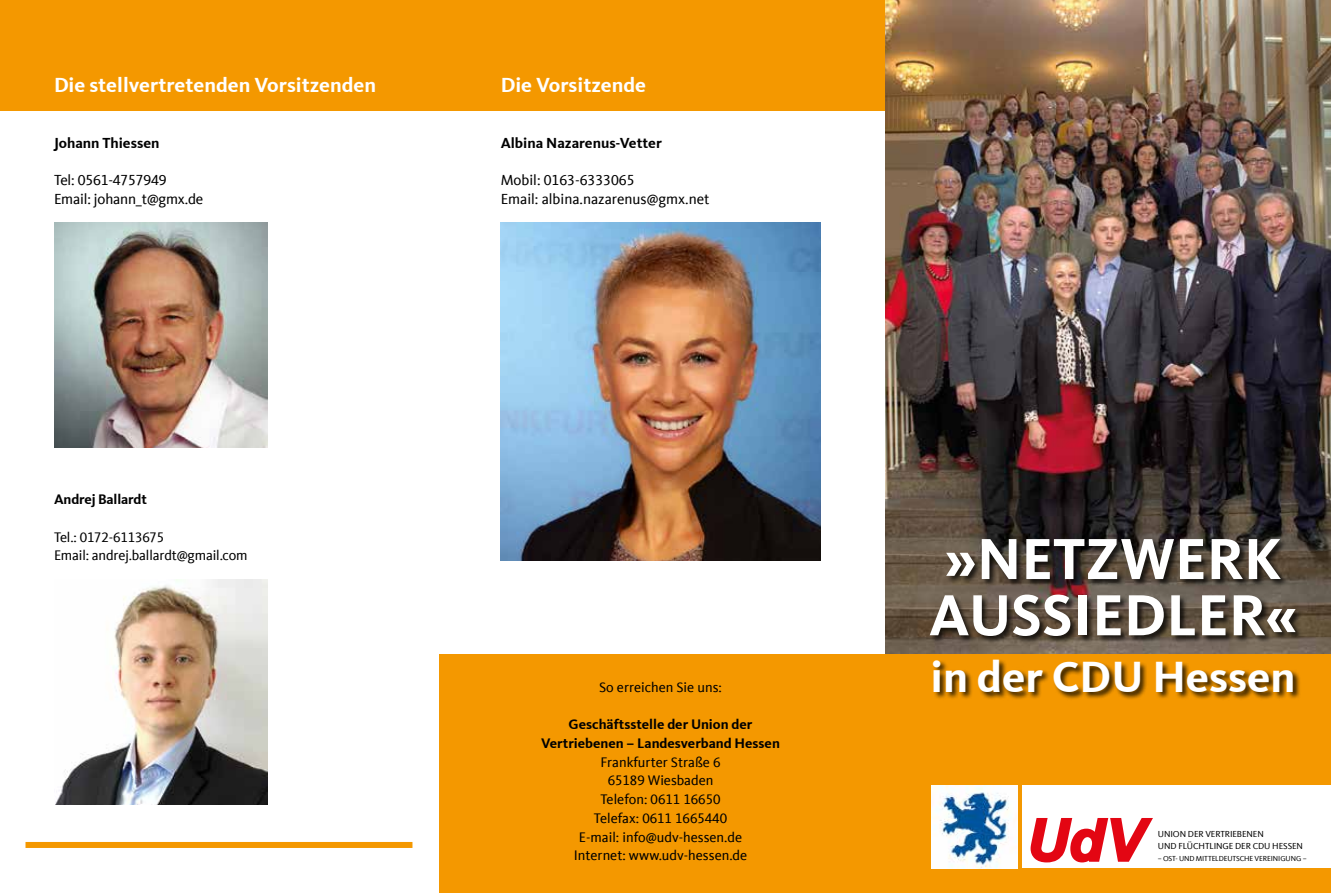
<style>
.page{position:relative;width:1331px;height:893px;background:#fff}
.page>*{position:absolute;margin:0;border:0;box-sizing:border-box;transform-origin:0 0}
.t1{font:700 60px/56.2px "CDU Kievit Tab";color:#fff}
.t2{font:700 45px "CDU Kievit Tab";color:#fff}
.t3{font:700 21px "CDU Kievit Tab";color:#fff}
.t4{font:15px/18.8px "CDU Kievit Tab";color:#000}
.t5{font:700 15px "CDU Kievit Tab";color:#000}
.t6{font:14.25px/18.8px "CDU Kievit Tab";color:#000;text-align:center}
.t7{font:700 14.25px/18.8px "CDU Kievit Tab";color:#000;text-align:center}
.t8{font:9px/11.9px "CDU Kievit Tab";letter-spacing:-.01em;color:#000}
.t9{font:7.5px "CDU Kievit Tab";letter-spacing:-.02em;color:#000}
</style>
<div class="page">
<img style="left:885px;top:0;width:446px;height:654px">
<div style="left:885px;top:654px;width:446px;height:239px;background:#f49800"></div>
<div style="left:0;top:0;width:884px;height:110px;background:#f49800"></div>
<div style="left:439px;top:654px;width:446px;height:239px;background:#f49800"></div>
<div style="left:1022px;top:785px;width:309px;height:83px;background:#fff"></div>
<img style="left:931px;top:785px;width:87px;height:83px">
<svg style="left:1030px;top:818px;width:123px;height:45px"></svg>
<img style="left:501px;top:223px;width:320px;height:337px">
<div style="left:930px;top:539px;width:374px;height:162px;background:#000;opacity:.75"></div>
<div style="left:26px;top:842px;width:386px;height:6px;background:#f49800"></div>
<img style="left:54px;top:223px;width:214px;height:225px">
<img style="left:55px;top:579px;width:213px;height:225px">
<h3 class="t3" style="left:54px;top:77px;width:324px">Die stellvertretenden Vorsitzenden</h3>
<p class="t5" style="left:54px;top:137px;width:107px">Johann Thiessen</p>
<p class="t4" style="left:54px;top:171px;width:151px">Tel: 0561-4757949<br>Email: johann_t@gmx.de</p>
<p class="t7" style="left:54px;top:491px;width:94px">Andrej Ballardt</p>
<p class="t6" style="left:54px;top:528px;width:195px;text-align:left">Tel.: 0172-6113675<br>Email: andrej.ballardt@gmail.com</p>
<h3 class="t3" style="left:501px;top:77px;width:147px">Die Vorsitzende</h3>
<p class="t5" style="left:501px;top:137px;width:163px">Albina Nazarenus-Vetter</p>
<p class="t4" style="left:501px;top:171px;width:210px">Mobil: 0163-6333065<br>Email: albina.nazarenus@gmx.net</p>
<p class="t6" style="left:599px;top:678px;width:124px">So erreichen Sie uns:</p>
<p class="t7" style="left:541px;top:716px;width:240px">Geschäftsstelle der Union der<br>Vertriebenen – Landesverband Hessen</p>
<p class="t6" style="left:574px;top:753px;width:175px">Frankfurter Straße 6<br>65189 Wiesbaden<br>Telefon: 0611 16650<br>Telefax: 0611 1665440<br>E-mail: info@udv-hessen.de<br>Internet: www.udv-hessen.de</p>
<h1 class="t1" style="left:929px;top:536px;width:370px">»NETZWERK<br>AUSSIEDLER«</h1>
<h2 class="t2" style="left:930px;top:660px;width:366px">in der CDU Hessen</h2>
<p class="t8" style="left:1158px;top:829px;width:147px">UNION DER VERTRIEBENEN<br>UND FLÜCHTLINGE DER CDU HESSEN</p>
<p class="t9" style="left:1158px;top:854px;width:150px">– OST- UND MITTELDEUTSCHE VEREINIGUNG –</p>
</div>
